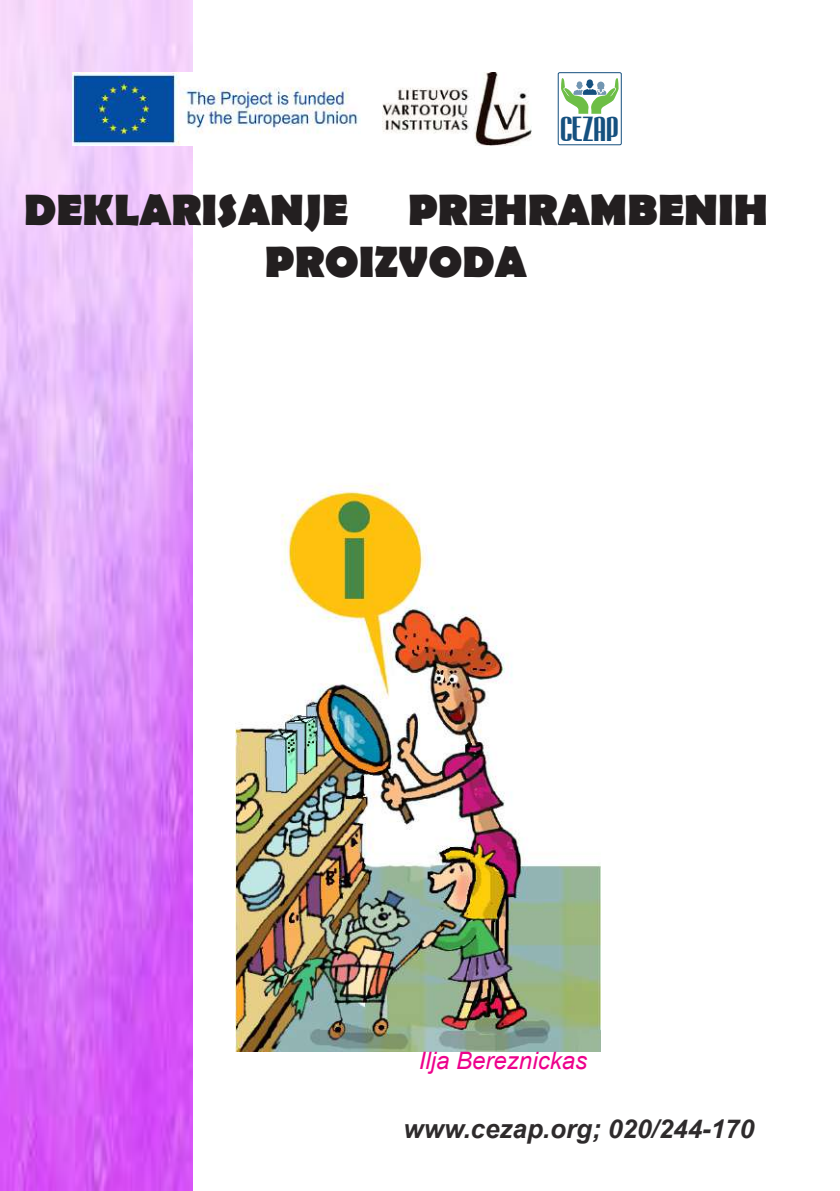
<style>
.page{position:relative;width:840px;height:1191px;background:#fff}
.page>*{position:absolute;margin:0;border:0;box-sizing:border-box;transform-origin:0 0}
.t1{font:700 44px/52.8px "Berlin Sans FB";color:#231f20}
.t2{font:31.2px "Mabella";color:#15507f}
.t3{font:italic 700 26px "Arial";color:#2e2b2c}
.t4{font:italic 24px "Arial";color:#ed028c}
</style>
<div class="page">
<img style="left:0;top:0;width:192px;height:1191px">
<img style="left:72px;top:72px;width:288px;height:74px">
<img style="left:382px;top:72px;width:149px;height:74px">
<div style="left:557px;top:72px;width:64px;height:73px;border:1px solid #15507f"></div>
<svg style="left:561px;top:78px;width:57px;height:36px"></svg>
<img style="left:235px;top:483px;width:365px;height:568px">
<p class="t2" style="left:560px;top:111px;width:60px">CEZAP</p>
<p class="t1" style="left:24px;top:185px;width:325px">DEKLARISANJE</p>
<p class="t1" style="left:265px;top:185px;width:504px;text-indent:143px">PREHRAMBENIH<br>PROIZVODA</p>
<p class="t4" style="left:418px;top:1044px;width:170px">Ilja Bereznickas</p>
<p class="t3" style="left:403px;top:1111px;width:352px">www.cezap.org; 020/244-170</p>
</div>
